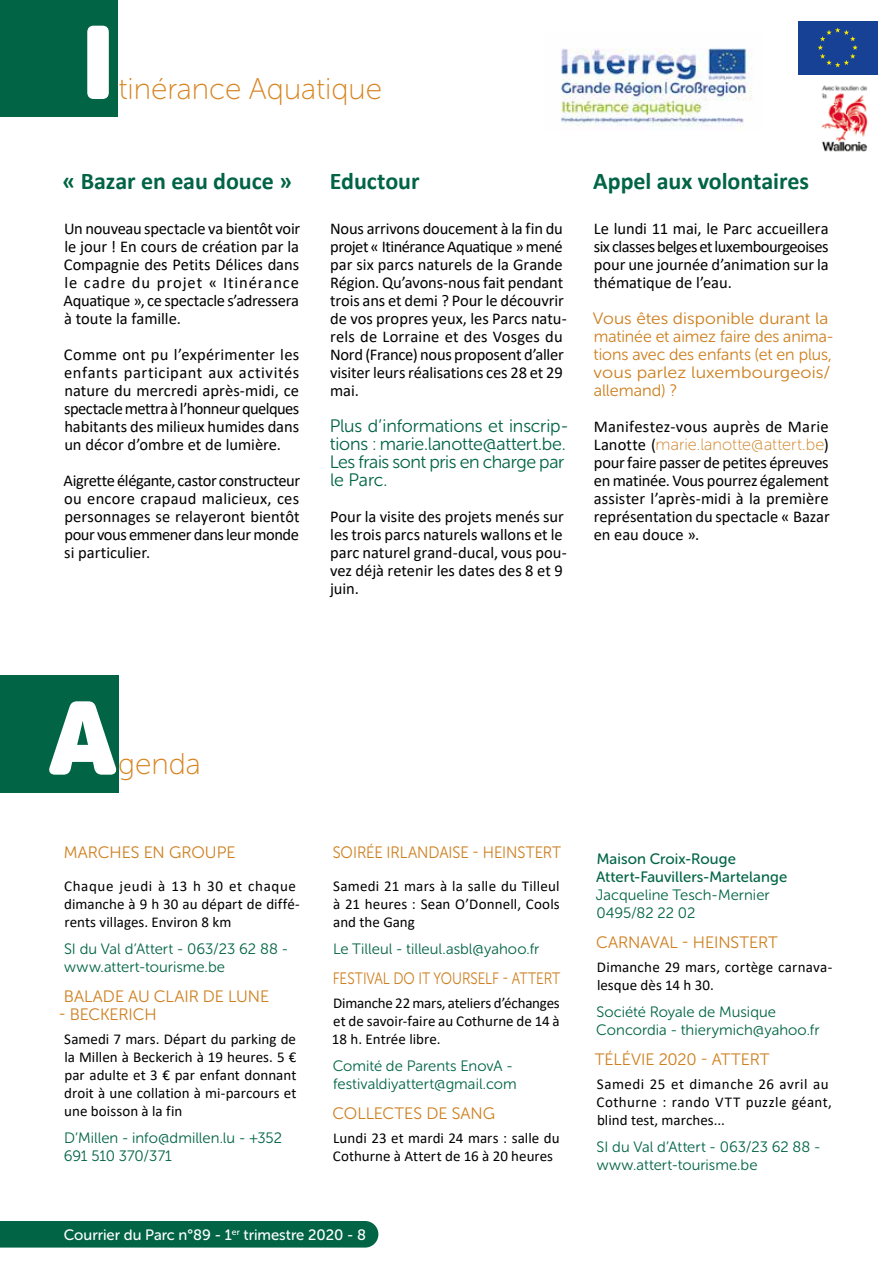
<style>
.page{position:relative;width:893px;height:1263px;background:#fff}
.page>*{position:absolute;margin:0;border:0;box-sizing:border-box;transform-origin:0 0}
.t1{font:102px "Museo Sans Rounded";color:#fff}
.t2{font:30px "Museo Sans Rounded 100";color:#d78420}
.t3{font:700 24px "Calibri";letter-spacing:-.005em;color:#006445}
.t4{font:18px/18px "Museo Sans Rounded 300";letter-spacing:-.015em;color:#006445}
.t5{font:16.5px/18px "Calibri";letter-spacing:-.005em;color:#000;text-align:justify}
.t6{font:16.5px/18px "Museo Sans Rounded 300";color:#ce7f1e;scale:1.06 1}
.t7{font:16.5px "Museo Sans Rounded 300";color:#ce7f1e}
.t8{font:16.5px "Museo Sans Rounded 100";letter-spacing:.005em;color:#ce7f1e}
.t9{font:16.5px "Calibri";letter-spacing:.015em;color:#000}
.t10{font:16.5px "Museo Sans Rounded 300";color:#ce7f1e;scale:.84 1}
.t11{font:16.5px "Museo Sans Rounded 300";color:#ce7f1e;scale:.92 1}
.t12{font:15px/18px "Calibri";letter-spacing:.005em;color:#000}
.t13{font:15px/18px "Museo Sans Rounded 300";color:#006445}
.t14{font:15px/18px "Calibri";letter-spacing:.03em;color:#000}
.t15{font:15px/18px "Museo Sans Rounded 500";letter-spacing:.01em;color:#006445}
.t16{font:15px "Museo Sans Rounded 500";color:#fff}
.s1{font-family:"Calibri";color:#000}
</style>
<div class="page">
<div style="left:0;top:0;width:118px;height:117px;background:#006445"></div>
<div style="left:0;top:1221px;width:378px;height:26px;background:#006445"></div>
<div style="left:0;top:676px;width:118px;height:117px;background:#006445"></div>
<img style="left:560px;top:48px;width:192px;height:79px">
<div style="left:796px;top:20px;width:83px;height:56px;background:linear-gradient(to right,#164194,#164194)"></div>
<div style="left:798px;top:21px;width:79px;height:53px;background:#164194"></div>
<svg style="left:818px;top:27px;width:40px;height:40px"></svg>
<img style="left:821px;top:85px;width:47px;height:67px">
<h1 class="t1" style="left:82px;top:4px;width:34px">I</h1>
<h2 class="t2" style="left:118px;top:73px;width:265px">tinérance Aquatique</h2>
<h3 class="t3" style="left:62px;top:164px;width:231px">« Bazar en eau douce »</h3>
<p class="t5" style="left:64px;top:219px;width:238px">Un nouveau spectacle va bientôt voir le jour ! En cours de création par la Compagnie des Petits Délices dans le cadre du projet « Itinérance Aquatique », ce spectacle s’adressera à toute la famille.</p>
<p class="t5" style="left:64px;top:345px;width:237px">Comme ont pu l’expérimenter les enfants participant aux activités nature du mercredi après-midi, ce spectacle mettra à l’honneur quelques habitants des milieux humides dans un décor d’ombre et de lumière.</p>
<p class="t5" style="left:64px;top:471px;width:238px">Aigrette élégante, castor constructeur ou encore crapaud malicieux, ces personnages se relayeront bientôt pour vous emmener dans leur monde si particulier.</p>
<h3 class="t3" style="left:330px;top:164px;width:91px">Eductour</h3>
<p class="t5" style="left:330px;top:219px;width:238px;text-align:left">Nous arrivons doucement à la fin du projet « Itinérance Aquatique » mené par six parcs naturels de la Grande<br>Région. Qu’avons-nous fait pendant trois ans et demi ? Pour le découvrir de vos propres yeux, les Parcs natu&shy;rels de Lorraine et des Vosges du<br>Nord (France) nous proposent d’aller visiter leurs réalisations ces 28 et 29 mai.</p>
<p class="t4" style="left:330px;top:417px;width:240px">Plus d’informations et inscrip&shy;tions : marie.lanotte@attert.be.<br>Les frais sont pris en charge par le Parc.</p>
<p class="t5" style="left:330px;top:507px;width:238px;text-align:left">Pour la visite des projets menés sur les trois parcs naturels wallons et le parc naturel grand-ducal, vous pou&shy;vez déjà retenir les dates des 8 et 9 juin.</p>
<h3 class="t3" style="left:593px;top:164px;width:217px">Appel aux volontaires</h3>
<p class="t5" style="left:594px;top:219px;width:236px">Le lundi 11 mai, le Parc accueillera six classes belges et luxembourgeoises pour une journée d’animation sur la thématique de l’eau.</p>
<p class="t6" style="left:593px;top:309px;width:229px">Vous êtes disponible durant la matinée et aimez faire des anima&shy;tions avec des enfants (et en plus, vous parlez luxembourgeois/ allemand) ?</p>
<p class="t9" style="left:594px;top:415px;width:236px">Manifestez-vous auprès de Marie</p>
<p class="t8" style="left:594px;top:436px;width:237px"><span class="s1">Lanotte (</span>marie.lanotte@attert.be<span class="s1">)</span></p>
<p class="t5" style="left:594px;top:453px;width:238px">pour faire passer de petites épreuves en matinée. Vous pourrez également assister l’après-midi à la première représentation du spectacle « Bazar en eau douce ».</p>
<h1 class="t1" style="left:48px;top:680px;width:70px">A</h1>
<h2 class="t2" style="left:118px;top:748px;width:84px">genda</h2>
<p class="t7" style="left:64px;top:844px;width:173px">MARCHES EN GROUPE</p>
<p class="t12" style="left:64px;top:877px;width:237px">Chaque jeudi à 13 h 30 et chaque dimanche à 9 h 30 au départ de diffé&shy;rents villages. Environ 8 km</p>
<p class="t13" style="left:64px;top:940px;width:225px">SI du Val d’Attert - 063/23 62 88 - www.attert-tourisme.be</p>
<p class="t7" style="left:64px;top:987px;width:207px">BALADE AU CLAIR DE LUNE</p>
<p class="t7" style="left:59px;top:1005px;width:100px">- BECKERICH</p>
<p class="t12" style="left:64px;top:1030px;width:234px;text-align:justify">Samedi 7 mars. Départ du parking de la Millen à Beckerich à 19 heures. 5 € par adulte et 3 € par enfant donnant droit à une collation à mi-parcours et une boisson à la fin</p>
<p class="t13" style="left:64px;top:1129px;width:220px">D’Millen - info@dmillen.lu - +352<br>691 510 370/371</p>
<p class="t11" style="left:333px;top:844px;width:250px">SOIRÉE IRLANDAISE - HEINSTERT</p>
<p class="t12" style="left:333px;top:877px;width:228px;text-align:justify">Samedi 21 mars à la salle du Tilleul à 21 heures : Sean O’Donnell, Cools and the Gang</p>
<p class="t13" style="left:333px;top:940px;width:208px">Le Tilleul - tilleul.asbl@yahoo.fr</p>
<p class="t10" style="left:333px;top:969px;width:272px">FESTIVAL DO IT YOURSELF - ATTERT</p>
<p class="t12" style="left:332px;top:994px;width:229px;text-align:justify">Dimanche 22 mars, ateliers d’échanges et de savoir-faire au Cothurne de 14 à 18 h. Entrée libre.</p>
<p class="t13" style="left:333px;top:1057px;width:186px">Comité de Parents EnovA - festivaldiyattert@gmail.com</p>
<p class="t7" style="left:333px;top:1104px;width:164px">COLLECTES DE SANG</p>
<p class="t12" style="left:333px;top:1129px;width:228px">Lundi 23 et mardi 24 mars : salle du<br>Cothurne à Attert de 16 à 20 heures</p>
<p class="t16" style="left:64px;top:1226px;width:304px">Courrier du Parc n°89 - 1<sup>er</sup> trimestre 2020 - 8</p>
<p class="t15" style="left:596px;top:850px;width:193px">Maison Croix-Rouge<br>Attert-Fauvillers-Martelange</p>
<p class="t13" style="left:596px;top:886px;width:175px">Jacqueline Tesch-Mernier<br>0495/82 22 02</p>
<p class="t7" style="left:596px;top:933px;width:183px">CARNAVAL - HEINSTERT</p>
<p class="t12" style="left:597px;top:958px;width:237px">Dimanche 29 mars, cortège carnava&shy;lesque dès 14 h 30.</p>
<p class="t13" style="left:596px;top:1003px;width:225px">Société Royale de Musique<br>Concordia - thierymich@yahoo.fr</p>
<p class="t7" style="left:595px;top:1050px;width:176px">TÉLÉVIE 2020 - ATTERT</p>
<p class="t14" style="left:597px;top:1075px;width:237px">Samedi 25 et dimanche 26 avril au<br>Cothurne : rando VTT puzzle géant, blind test, marches...</p>
<p class="t13" style="left:597px;top:1138px;width:225px">SI du Val d’Attert - 063/23 62 88 - www.attert-tourisme.be</p>
</div>
